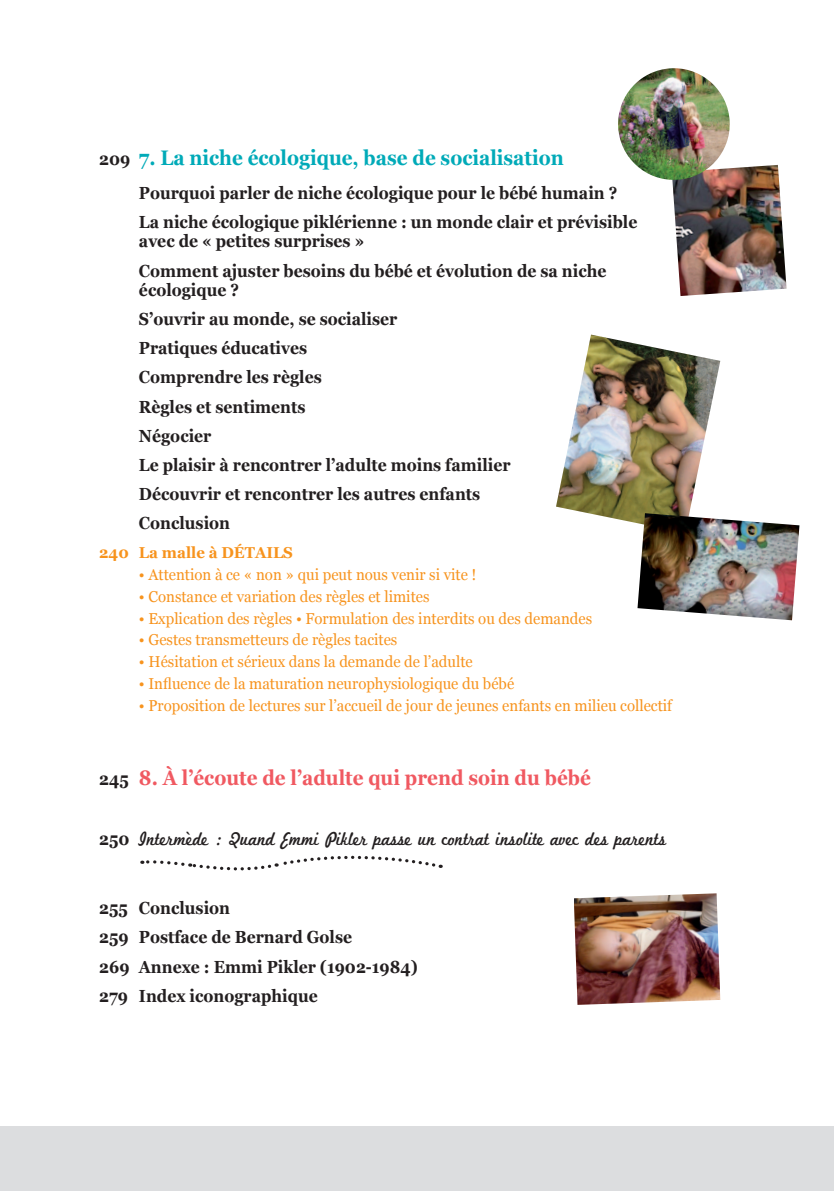
<style>
.page{position:relative;width:834px;height:1191px;background:#fff}
.page>*{position:absolute;margin:0;border:0;box-sizing:border-box;transform-origin:0 0}
.t1{font:700 21px "Georgia";color:#00aab8;scale:.9 1}
.t2{font:700 21px "Georgia";color:#f05961;scale:.9 1}
.t3{font:19.25px "Marketing Script";color:#231f20;scale:.9 1}
.t4{font:700 17.5px/29.2px "Georgia";color:#231f20;scale:.9 1}
.t5{font:15.75px "Georgia";color:#f7931d;scale:.95 1}
.t6{font:700 15.75px "Georgia";color:#f7931d;scale:.95 1}
.s1{font-size:17.5px;color:#231f20}
.s2{font-family:"Georgia";font-weight:700;font-size:17.5px}
</style>
<div class="page">
<div style="left:0;top:1126px;width:833px;height:65px;background:#dcdddf"></div>
<svg style="left:142px;top:855px;width:299px;height:16px"></svg>
<img style="left:556px;top:334px;width:164px;height:189px">
<img style="left:637px;top:513px;width:162px;height:107px">
<img style="left:672px;top:165px;width:114px;height:131px">
<img style="left:618px;top:68px;width:113px;height:113px">
<img style="left:574px;top:893px;width:146px;height:112px">
<p class="t1" style="left:99px;top:142px;width:517px"><span class="s1">209</span> 7. La niche écologique, base de socialisation</p>
<p class="t4" style="left:139px;top:177px;width:555px">Pourquoi parler de niche écologique pour le bébé humain ?<br>La niche écologique piklérienne : un monde clair et prévisible</p>
<p class="t4" style="left:139px;top:226px;width:521px">avec de « petites surprises »<br>Comment ajuster besoins du bébé et évolution de sa niche</p>
<p class="t4" style="left:139px;top:274px;width:414px">écologique ?<br>S’ouvrir au monde, se socialiser<br>Pratiques éducatives<br>Comprendre les règles<br>Règles et sentiments<br>Négocier<br>Le plaisir à rencontrer l’adulte moins familier<br>Découvrir et rencontrer les autres enfants<br>Conclusion</p>
<p class="t6" style="left:99px;top:541px;width:205px">240 La malle à DÉTAILS</p>
<p class="t5" style="left:139px;top:563px;width:357px">• Attention à ce « non » qui peut nous venir si vite !</p>
<p class="t5" style="left:139px;top:585px;width:307px">• Constance et variation des règles et limites</p>
<p class="t5" style="left:139px;top:606px;width:478px">• Explication des règles • Formulation des interdits ou des demandes</p>
<p class="t5" style="left:139px;top:628px;width:273px">• Gestes transmetteurs de règles tacites</p>
<p class="t5" style="left:139px;top:650px;width:353px">• Hésitation et sérieux dans la demande de l’adulte</p>
<p class="t5" style="left:139px;top:672px;width:396px">• Influence de la maturation neurophysiologique du bébé</p>
<p class="t5" style="left:139px;top:693px;width:562px">• Proposition de lectures sur l’accueil de jour de jeunes enfants en milieu collectif</p>
<p class="t2" style="left:99px;top:761px;width:547px"><span class="s1">245</span> 8. À l’écoute de l’adulte qui prend soin du bébé</p>
<p class="t3" style="left:99px;top:827px;width:631px"><span class="s2">250</span> Intermède : Quand Emmi Pikler passe un contrat insolite avec des parents</p>
<p class="t4" style="left:99px;top:892px;width:355px">255 Conclusion<br>259 Postface de Bernard Golse<br>269 Annexe : Emmi Pikler (1902-1984)<br>279 Index iconographique</p>
</div>
